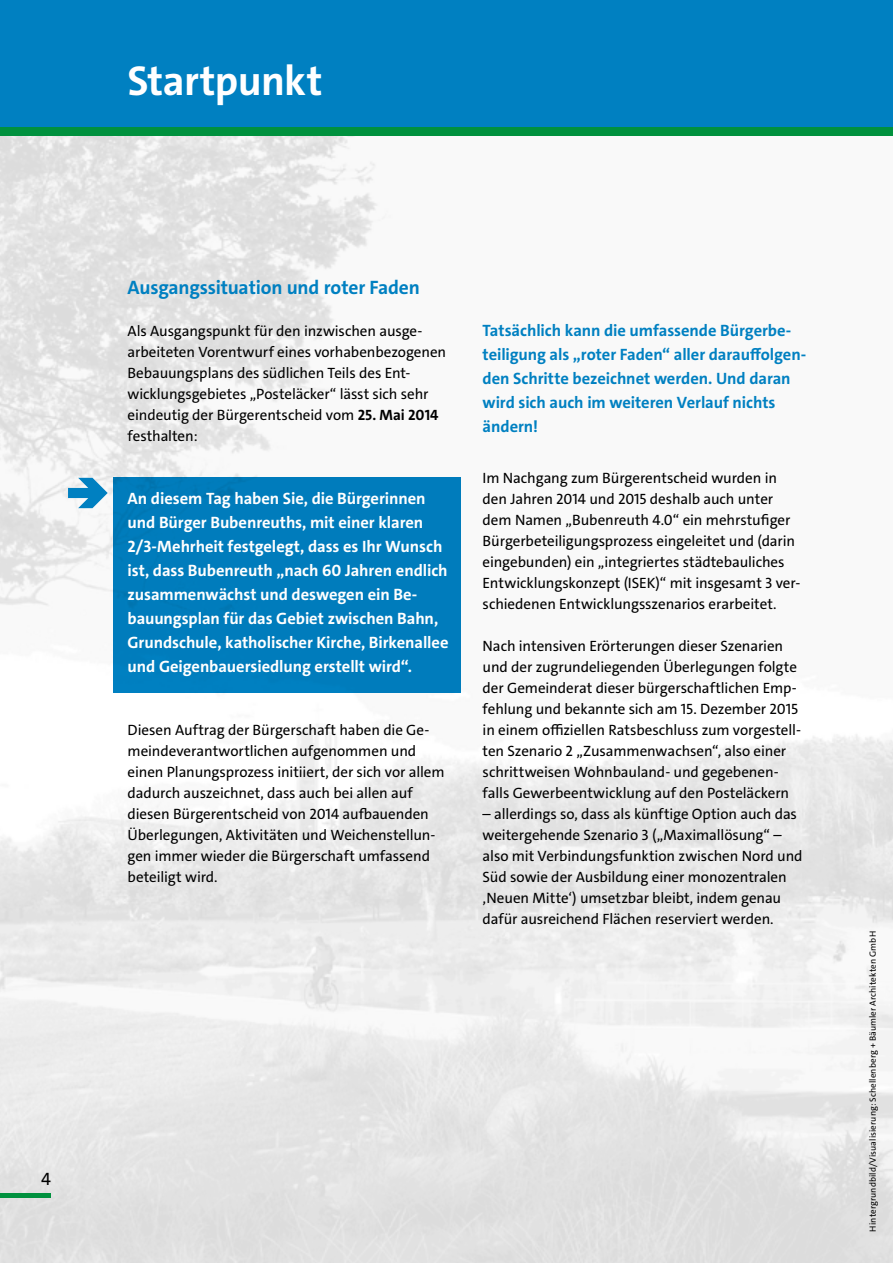
<style>
.page{position:relative;width:893px;height:1263px;background:#fff}
.page>*{position:absolute;margin:0;border:0;box-sizing:border-box;transform-origin:0 0}
.t1{font:700 42px "The Sans";letter-spacing:-.015em;color:#fff}
.t2{font:700 19.5px "The Sans";letter-spacing:-.01em;color:#0080c1}
.t3{font:18px "The Sans Expert";color:#000}
.t4{font:700 16.5px/24px "The Sans";letter-spacing:-.005em;color:#fff}
.t5{font:700 16.5px/24px "The Sans";letter-spacing:-.005em;color:#0080c1}
.t6{font:15px/21px "The Sans";letter-spacing:-.005em;color:#000}
.t7{font:9px "The Sans";letter-spacing:.015em;color:#000}
.s1{font-weight:700}
</style>
<div class="page">
<img style="left:0;top:136px;width:893px;height:1127px">
<div style="left:0;top:0;width:893px;height:128px;background:#0080c1"></div>
<div style="left:0;top:128px;width:893px;height:8px;background:#00913e"></div>
<div style="left:113px;top:478px;width:348px;height:215px;background:#0080c1"></div>
<svg style="left:68px;top:478px;width:40px;height:30px"></svg>
<div style="left:0;top:1193px;width:51px;height:5px;background:#00913e"></div>
<p class="t3" style="left:41px;top:1167px;width:11px">4</p>
<h1 class="t1" style="left:128px;top:54px;width:196px">Startpunkt</h1>
<h2 class="t2" style="left:128px;top:275px;width:294px">Ausgangssituation und roter Faden</h2>
<p class="t6" style="left:128px;top:321px;width:320px">Als Ausgangspunkt für den inzwischen ausge&shy;arbeiteten Vorentwurf eines vorhabenbezogenen Bebauungsplans des südlichen Teils des Ent&shy;wicklungsgebietes „Posteläcker“ lässt sich sehr eindeutig der Bürgerentscheid vom <span class="s1">25. Mai 2014 </span>festhalten:</p>
<p class="t4" style="left:128px;top:487px;width:323px">An diesem Tag haben Sie, die Bürgerinnen und Bürger Bubenreuths, mit einer klaren 2/3-Mehrheit festgelegt, dass es Ihr Wunsch ist, dass Bubenreuth „nach 60 Jahren endlich zusammenwächst und deswegen ein Be&shy;bauungsplan für das Gebiet zwischen Bahn, Grundschule, katholischer Kirche, Birkenallee und Geigenbauersiedlung erstellt wird“.</p>
<p class="t6" style="left:128px;top:720px;width:319px">Diesen Auftrag der Bürgerschaft haben die Ge&shy;meindeverantwortlichen aufgenommen und einen Planungsprozess initiiert, der sich vor allem dadurch auszeichnet, dass auch bei allen auf diesen Bürgerentscheid von 2014 aufbauenden Überlegungen, Aktivitäten und Weichenstellun&shy;gen immer wieder die Bürgerschaft umfassend beteiligt wird.</p>
<p class="t5" style="left:483px;top:319px;width:325px">Tatsächlich kann die umfassende Bürgerbe&shy;teiligung als „roter Faden“ aller darauffolgen&shy;den Schritte bezeichnet werden. Und daran wird sich auch im weiteren Verlauf nichts ändern!</p>
<p class="t6" style="left:483px;top:468px;width:319px">Im Nachgang zum Bürgerentscheid wurden in den Jahren 2014 und 2015 deshalb auch unter dem Namen „Bubenreuth 4.0“ ein mehrstufiger Bürgerbeteiligungsprozess eingeleitet und (darin eingebunden) ein „integriertes städtebauliches Entwicklungskonzept (ISEK)“ mit insgesamt 3 ver&shy;schiedenen Entwicklungsszenarios erarbeitet.</p>
<p class="t6" style="left:483px;top:636px;width:320px">Nach intensiven Erörterungen dieser Szenarien und der zugrundeliegenden Überlegungen folgte der Gemeinderat dieser bürgerschaftlichen Emp&shy;fehlung und bekannte sich am 15. Dezember 2015 in einem offiziellen Ratsbeschluss zum vorgestell&shy;ten Szenario 2 „Zusammenwachsen“, also einer schrittweisen Wohnbauland- und gegebenen&shy;falls Gewerbeentwicklung auf den Posteläckern</p>
<p class="t6" style="left:483px;top:804px;width:321px">– allerdings so, dass als künftige Option auch das weitergehende Szenario 3 („Maximallösung“ – also mit Verbindungsfunktion zwischen Nord und Süd sowie der Ausbildung einer monozentralen ‚Neuen Mitte‘) umsetzbar bleibt, indem genau dafür ausreichend Flächen reserviert werden.</p>
<p class="t7" style="left:867px;top:1231px;width:302px;rotate:-90deg">Hintergrundbild/Visualisierung: Schellenberg + Bäumler Architekten GmbH</p>
</div>
